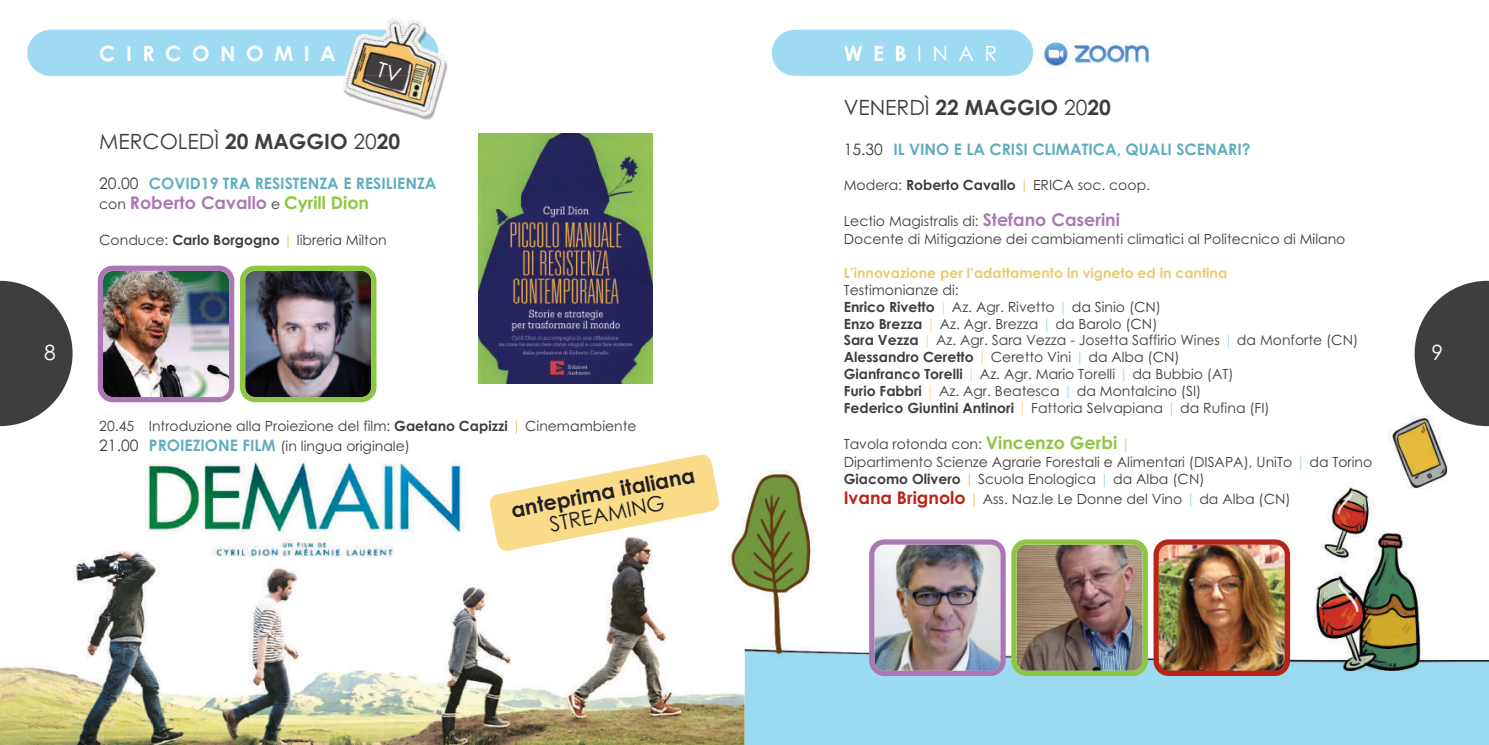
<style>
.page{position:relative;width:1489px;height:745px;background:#fff}
.page>*{position:absolute;margin:0;border:0;box-sizing:border-box;transform-origin:0 0}
.t1{font:21px "Century Gothic";color:#3e3e3f}
.t2{font:700 21px "Century Gothic";color:#3e3e3f}
.t3{font:700 21px "Century Gothic";color:#231f20}
.t4{font:700 21px "Century Gothic";letter-spacing:.5em;color:#fff}
.t5{font:21px "Century Gothic";color:#fff}
.t6{font:21px "Century Gothic";color:#231f20}
.t7{font:700 17.5px "Century Gothic";color:#ab78b3}
.t8{font:700 15.75px "Century Gothic";color:#61adc0}
.t9{font:14px/16.8px "Century Gothic";color:#3e3e3f}
.t10{font:700 14px "Century Gothic";color:#e9cb6f}
.s1{font-weight:700}
.s2{font-weight:400}
.s3{font-weight:400;color:#3e3e3f}
.s4{color:#e9cb6f}
.s5{font-weight:700;font-size:17.5px;color:#ab78b3}
.s6{color:#fadb89}
.s7{color:#9edbf2}
.s8{font-weight:700;font-size:17.5px;color:#8dc640}
.s9{font-weight:700;font-size:17.5px;color:#b92419}
.s10{font-weight:400;font-size:14px;color:#3e3e3f}
.s11{color:#8dc640}
.s12{font-size:15.75px}
.s13{font-weight:700;font-size:15.75px;color:#61adc0}
</style>
<div class="page">
<img style="left:744px;top:415px;width:744px;height:329px">
<svg style="left:1414px;top:280px;width:74px;height:146px"></svg>
<img style="left:0;top:529px;width:744px;height:215px">
<img style="left:478px;top:133px;width:174px;height:250px">
<svg style="left:0;top:280px;width:73px;height:146px"></svg>
<img style="left:111px;top:460px;width:355px;height:98px">
<div style="left:27px;top:30px;width:411px;height:46px;background:#9edbf2;border-radius:23px"></div>
<img style="left:339px;top:19px;width:109px;height:101px">
<img style="left:415px;top:30px;width:23px;height:46px">
<div style="left:771px;top:30px;width:262px;height:46px;background:#9edbf2;border-radius:23px"></div>
<img style="left:1042px;top:42px;width:27px;height:25px">
<img style="left:1074px;top:43px;width:76px;height:20px">
<img style="left:240px;top:265px;width:136px;height:137px">
<img style="left:98px;top:265px;width:136px;height:137px">
<img style="left:1011px;top:539px;width:136px;height:136px">
<img style="left:869px;top:539px;width:136px;height:136px">
<img style="left:1153px;top:539px;width:136px;height:136px">
<svg style="left:489px;top:454px;width:230px;height:97px"></svg>
<svg style="left:376px;top:62px;width:26px;height:21px"></svg>
<h1 class="t4" style="left:99px;top:42px;width:238px">CIRCONOMIA</h1>
<h1 class="t5" style="left:843px;top:42px;width:155px"><span class="s1">WEB</span>INAR</h1>
<h1 class="t2" style="left:843px;top:95px;width:268px"><span class="s2">VENERDÌ</span> 22 MAGGIO <span class="s2">20</span>20</h1>
<p class="t8" style="left:843px;top:140px;width:408px"><span class="s3">15.30</span> IL VINO E LA CRISI CLIMATICA, QUALI SCENARI?</p>
<p class="t9" style="left:843px;top:176px;width:308px">Modera: <span class="s1">Roberto Cavallo</span> <span class="s4">|</span> ERICA soc. coop.</p>
<p class="t9" style="left:843px;top:212px;width:503px;line-height:18.4px">Lectio Magistralis di: <span class="s5">Stefano Caserini<br></span>Docente di Mitigazione dei cambiamenti climatici al Politecnico di Milano</p>
<p class="t10" style="left:843px;top:265px;width:385px">L’innovazione per l’adattamento in vigneto ed in cantina</p>
<p class="t9" style="left:843px;top:281px;width:516px">Testimonianze di:<br><span class="s1">Enrico Rivetto</span> <span class="s6">|</span> Az. Agr. Rivetto <span class="s7">|</span> da Sinio (CN)<br><span class="s1">Enzo Brezza</span> <span class="s6">|</span> Az. Agr. Brezza <span class="s7">|</span> da Barolo (CN)<br><span class="s1">Sara Vezza</span> <span class="s6">|</span> Az. Agr. Sara Vezza - Josetta Saffirio Wines <span class="s7">|</span> da Monforte (CN)<br><span class="s1">Alessandro Ceretto</span> <span class="s6">|</span> Ceretto Vini <span class="s7">|</span> da Alba (CN)<br><span class="s1">Gianfranco Torelli</span> <span class="s6">|</span> Az. Agr. Mario Torelli <span class="s7">|</span> da Bubbio (AT)<br><span class="s1">Furio Fabbri</span> <span class="s6">|</span> Az. Agr. Beatesca <span class="s7">|</span> da Montalcino (SI)<br><span class="s1">Federico Giuntini Antinori</span> <span class="s6">|</span> Fattoria Selvapiana <span class="s7">|</span> da Rufina (FI)</p>
<p class="t9" style="left:843px;top:434px;width:530px;line-height:18.4px">Tavola rotonda con: <span class="s8">Vincenzo Gerbi</span> <span class="s4">|<br></span>Dipartimento Scienze Agrarie Forestali e Alimentari (DISAPA), UniTo <span class="s7">|</span> da Torino</p>
<p class="t9" style="left:843px;top:469px;width:448px;line-height:19.4px"><span class="s1">Giacomo Olivero</span> <span class="s4">|</span> Scuola Enologica <span class="s7">|</span> da Alba (CN)<br><span class="s9">Ivana Brignolo</span> <span class="s4">|</span> Ass. Naz.le Le Donne del Vino <span class="s7">|</span> da Alba (CN)</p>
<h1 class="t1" style="left:99px;top:129px;width:303px">MERCOLEDÌ <span class="s1">20 MAGGIO</span> 20<span class="s1">20</span></h1>
<p class="t8" style="left:99px;top:174px;width:339px"><span class="s3">20.00</span> COVID19 TRA RESISTENZA E RESILIENZA</p>
<p class="t7" style="left:99px;top:193px;width:271px"><span class="s10">con</span> Roberto Cavallo <span class="s10">e</span> <span class="s11">Cyrill Dion</span></p>
<p class="t9" style="left:99px;top:231px;width:289px">Conduce: <span class="s1">Carlo Borgogno</span> <span class="s4">|</span> libreria Milton</p>
<h1 class="t5" style="left:44px;top:340px;width:13px">8</h1>
<h1 class="t5" style="left:1431px;top:340px;width:13px">9</h1>
<p class="t9" style="left:99px;top:416px;width:539px;line-height:20.1px">20.45 Introduzione alla Proiezione del film: <span class="s1">Gaetano Capizzi</span> <span class="s4">|</span> Cinemambiente<br><span class="s12">21.00</span> <span class="s13">PROIEZIONE FILM</span> (in lingua originale)</p>
<h1 class="t3" style="left:509px;top:498px;width:188px;rotate:-11deg">anteprima italiana</h1>
<h1 class="t6" style="left:547px;top:512px;width:118px;rotate:-11deg">STREAMING</h1>
</div>
